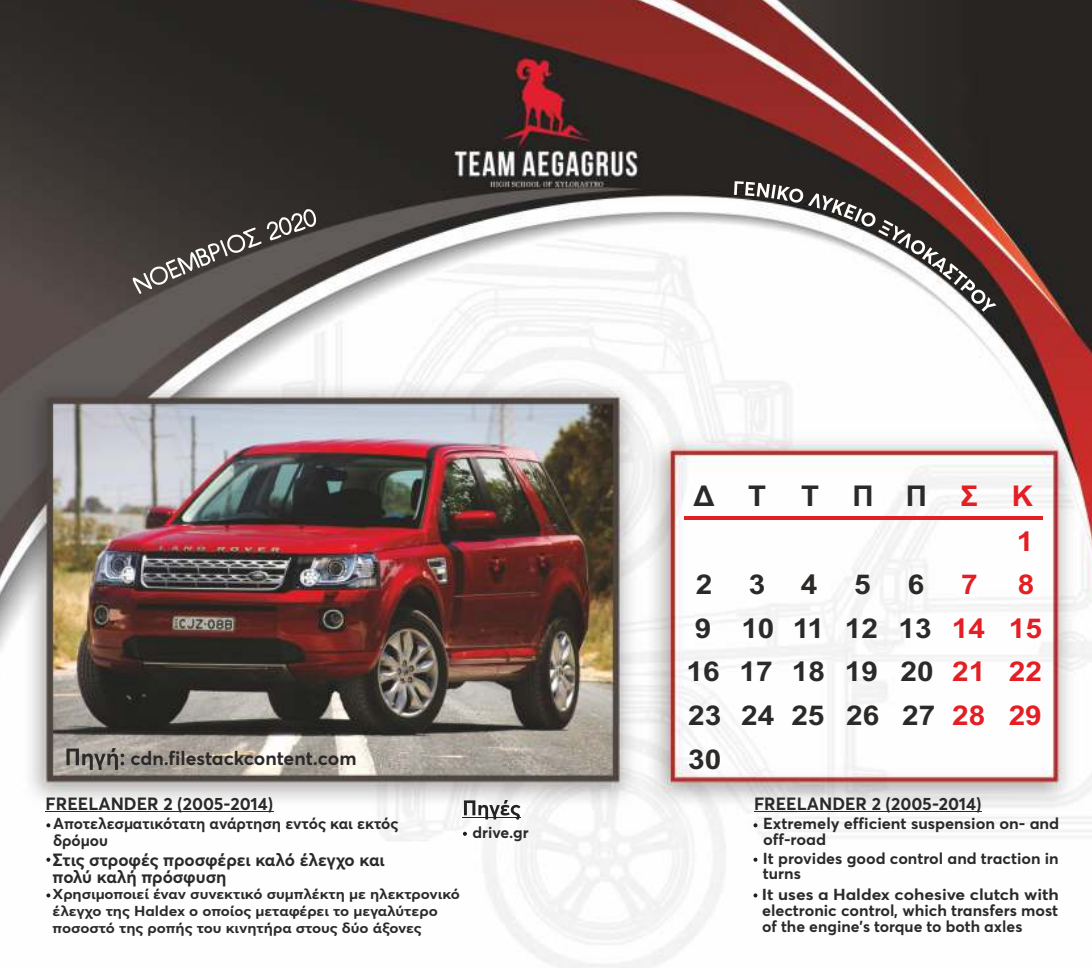
<style>
.page{position:relative;width:1092px;height:968px;background:#fff}
.page>*{position:absolute;margin:0;border:0;box-sizing:border-box;transform-origin:0 0}
.t1{font:700 28.53px "Arial";letter-spacing:1.15em;color:#2b2a29}
.t2{font:700 27.3px "Arial";color:#2b2a29;scale:1.09 1}
.t3{font:700 27.3px/42.9px "Arial";color:#e31e24;scale:1.09 1}
.t4{font:700 19.25px "Averta Std";color:#2b2a29}
.t5{font:700 17.5px/17px "Averta Std";color:#2b2a29}
.t6{font:700 15.75px/15.9px "Averta Std";color:#2b2a29;text-align:justify;scale:1.1 1}
.t7{font:700 15.75px/16.4px "Averta Std";color:#2b2a29}
.t8{font:700 15.75px/15.4px "Averta Std";color:#2b2a29;scale:1.04 1}
.t9{font:700 14.17px/17px "Averta Std";color:#2b2a29;scale:1.09 1}
.s1{color:#e31e24}
</style>
<div class="page">
<img style="left:0;top:0;width:1091px;height:967px">
<svg style="left:734px;top:181px;width:262px;height:131px"></svg>
<svg style="left:132px;top:209px;width:184px;height:85px;background:#56524f"></svg>
<hr style="left:684px;top:516px;width:359px;height:3px;background:#e31e24">
<hr style="left:462px;top:817px;width:58px;height:1px;background:#222">
<svg style="left:464px;top:799px;width:56px;height:20px"></svg>
<svg style="left:46px;top:823px;width:4px;height:4px"></svg>
<svg style="left:46px;top:857px;width:4px;height:4px"></svg>
<svg style="left:46px;top:893px;width:4px;height:4px"></svg>
<svg style="left:66px;top:748px;width:58px;height:21px"></svg>
<hr style="left:46px;top:811px;width:113px;height:1px;background:#2b2a29">
<hr style="left:159px;top:811px;width:114px;height:1px;background:#2b2a29">
<hr style="left:754px;top:811px;width:113px;height:1px;background:#2b2a29">
<hr style="left:867px;top:811px;width:114px;height:1px;background:#2b2a29">
<svg style="left:463px;top:831px;width:4px;height:4px"></svg>
<svg style="left:753px;top:823px;width:4px;height:4px"></svg>
<svg style="left:753px;top:857px;width:4px;height:4px"></svg>
<svg style="left:753px;top:893px;width:4px;height:4px"></svg>
<h1 class="t1" style="left:693px;top:485px;width:341px">ΔΤΤΠΠ<span class="s1">ΣΚ</span></h1>
<h2 class="t3" style="left:1016px;top:522px;width:17px">1</h2>
<h2 class="t2" style="left:695px;top:574px;width:17px">2</h2>
<h2 class="t2" style="left:748px;top:574px;width:17px">3</h2>
<h2 class="t2" style="left:800px;top:574px;width:17px">4</h2>
<h2 class="t2" style="left:854px;top:574px;width:17px">5</h2>
<h2 class="t2" style="left:907px;top:574px;width:17px">6</h2>
<h2 class="t3" style="left:1008px;top:609px;width:32px">15<br>22</h2>
<h2 class="t3" style="left:1017px;top:566px;width:17px">8</h2>
<h2 class="t3" style="left:961px;top:565px;width:17px">7</h2>
<h2 class="t2" style="left:694px;top:617px;width:268px">9 10 11 12 13 <span class="s1">14</span></h2>
<h2 class="t2" style="left:686px;top:661px;width:275px">16 17 18 19 20 <span class="s1">21</span></h2>
<h2 class="t2" style="left:688px;top:704px;width:228px">23 24 25 26 27</h2>
<h2 class="t3" style="left:952px;top:696px;width:84px">28 29</h2>
<h3 class="t4" style="left:130px;top:750px;width:228px">cdn.filestackcontent.com</h3>
<h2 class="t2" style="left:688px;top:748px;width:32px">30</h2>
<p class="t5" style="left:46px;top:796px;width:229px">FREELANDER 2 (2005-2014)</p>
<p class="t5" style="left:754px;top:796px;width:229px">FREELANDER 2 (2005-2014)</p>
<p class="t7" style="left:53px;top:816px;width:347px">Αποτελεσματικότατη ανάρτηση εντός και εκτός δρόμου</p>
<p class="t5" style="left:53px;top:852px;width:334px">Στις στροφές προσφέρει καλό έλεγχο και πολύ καλή πρόσφυση</p>
<p class="t9" style="left:53px;top:886px;width:375px">Χρησιμοποιεί έναν συνεκτικό συμπλέκτη με ηλεκτρονικό έλεγχο της Haldex ο οποίος μεταφέρει το μεγαλύτερο ποσοστό της ροπής του κινητήρα στους δύο άξονες</p>
<p class="t8" style="left:763px;top:817px;width:286px">Extremely efficient suspension on- and off-road</p>
<p class="t7" style="left:472px;top:825px;width:58px">drive.gr</p>
<p class="t7" style="left:763px;top:852px;width:297px;line-height:15px">It provides good control and traction in turns</p>
<p class="t6" style="left:761px;top:887px;width:271px">It uses a Haldex cohesive clutch with electronic control, which transfers most of the engine's torque to both axles</p>
</div>
